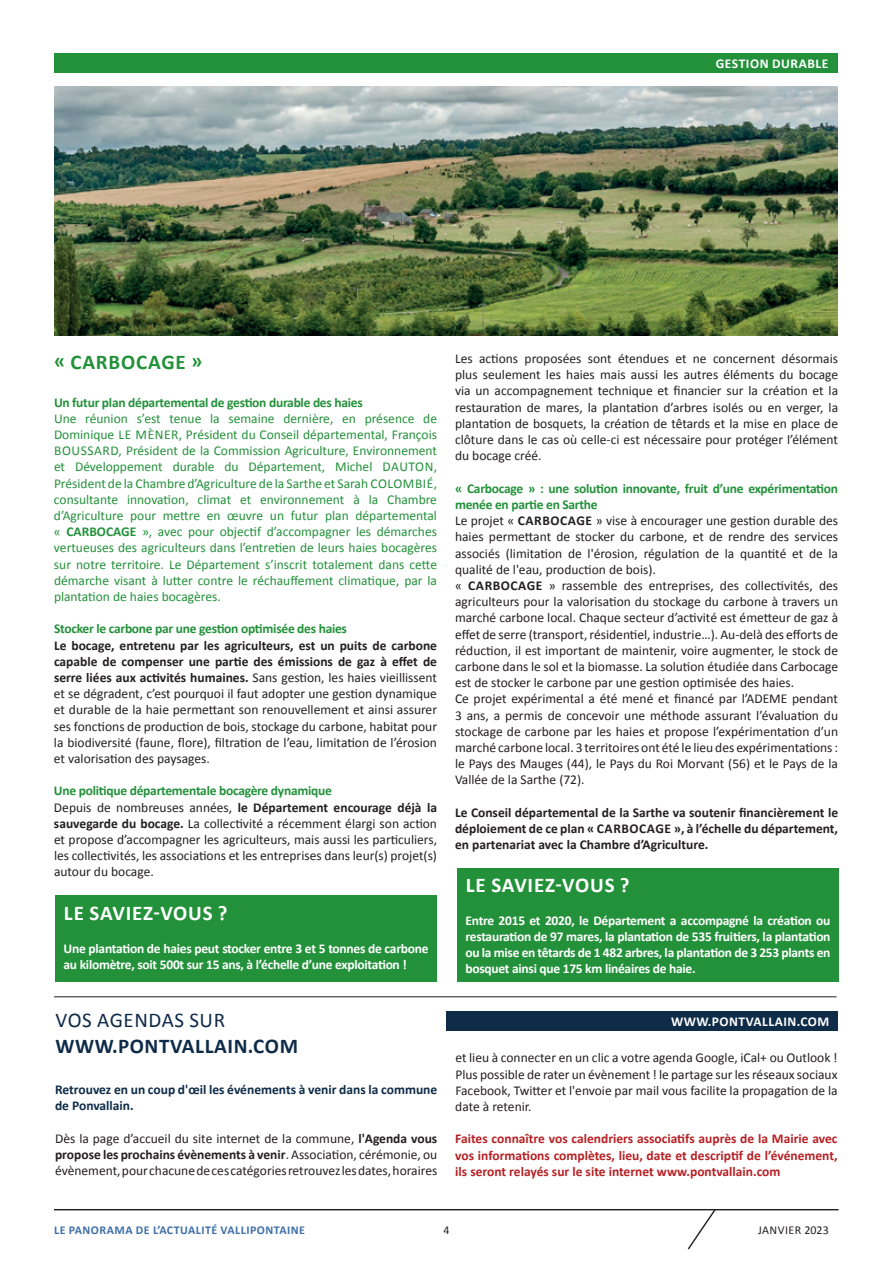
<style>
.page{position:relative;width:893px;height:1263px;background:#fff}
.page>*{position:absolute;margin:0;border:0;box-sizing:border-box;transform-origin:0 0}
.t1{font:700 21px "Calibri";letter-spacing:.04em;color:#fff}
.t2{font:700 21px "Calibri";letter-spacing:.03em;color:#0e2b48}
.t3{font:21px "Calibri";letter-spacing:.03em;color:#0e2b48}
.t4{font:700 21px "Calibri";letter-spacing:.04em;color:#23913a}
.t5{font:13.5px/16.2px "Calibri";color:#231f20;text-align:justify}
.t6{font:13.5px/16.2px "Calibri";color:#23913a;text-align:justify}
.t7{font:700 13.5px/16.2px "Calibri";letter-spacing:-.02em;color:#fff}
.t8{font:700 13.5px/16.2px "Calibri";color:#b72024;text-align:justify}
.t9{font:700 13.5px/16.2px "Calibri";color:#231f20;text-align:justify}
.t10{font:700 13.5px "Calibri";letter-spacing:-.02em;color:#23913a}
.t11{font:700 13.5px/16.2px "Calibri";color:#0e2b48}
.t12{font:700 13.5px "Calibri";letter-spacing:.04em;color:#fff}
.t13{font:700 12px "Calibri";letter-spacing:.04em;color:#3f6fa8}
.t14{font:12px "Calibri";letter-spacing:.04em;color:#231f20}
.s1{font-weight:700}
.s2{font-weight:700;color:#23913a}
</style>
<div class="page">
<hr style="left:54px;top:1209px;width:784px;height:1px;background:#231f20">
<svg style="left:686px;top:1210px;width:31px;height:40px"></svg>
<div style="left:54px;top:54px;width:783px;height:19px;background:#23913a"></div>
<div style="left:55px;top:896px;width:382px;height:86px;background:#23913a"></div>
<div style="left:457px;top:868px;width:382px;height:114px;background:#23913a"></div>
<img style="left:54px;top:86px;width:783px;height:250px">
<hr style="left:54px;top:996px;width:782px;height:1px;background:#231f20">
<div style="left:446px;top:1012px;width:392px;height:19px;background:#0e2b48"></div>
<p class="t12" style="left:716px;top:54px;width:114px">GESTION DURABLE</p>
<h1 class="t4" style="left:54px;top:347px;width:150px">« CARBOCAGE »</h1>
<p class="t10" style="left:54px;top:392px;width:310px">Un futur plan départemental de gestion durable des haies</p>
<p class="t6" style="left:54px;top:410px;width:385px">Une réunion s’est tenue la semaine dernière, en présence de Dominique LE MÈNER, Président du Conseil départemental, François BOUSSARD, Président de la Commission Agriculture, Environnement et Développement durable du Département, Michel DAUTON, Président de la Chambre d’Agriculture de la Sarthe et Sarah COLOMBIÉ, consultante innovation, climat et environnement à la Chambre d’Agriculture pour mettre en œuvre un futur plan départemental « <span class="s1">CARBOCAGE</span> », avec pour objectif d’accompagner les démarches vertueuses des agriculteurs dans l’entretien de leurs haies bocagères sur notre territoire. Le Département s’inscrit totalement dans cette démarche visant à lutter contre le réchauffement climatique, par la plantation de haies bocagères.</p>
<p class="t10" style="left:54px;top:619px;width:295px">Stocker le carbone par une gestion optimisée des haies</p>
<p class="t5" style="left:54px;top:637px;width:385px"><span class="s1">Le bocage, entretenu par les agriculteurs, est un puits de carbone capable de compenser une partie des émissions de gaz à effet de serre liées aux activités humaines.</span> Sans gestion, les haies vieillissent et se dégradent, c’est pourquoi il faut adopter une gestion dynamique et durable de la haie permettant son renouvellement et ainsi assurer ses fonctions de production de bois, stockage du carbone, habitat pour la biodiversité (faune, flore), filtration de l’eau, limitation de l’érosion et valorisation des paysages.</p>
<p class="t5" style="left:54px;top:782px;width:385px;text-align:left"><span class="s2">Une politique départementale bocagère dynamique<br></span>Depuis de nombreuses années, <span class="s1">le Département encourage déjà la sauvegarde du bocage.</span> La collectivité a récemment élargi son action et propose d’accompagner les agriculteurs, mais aussi les particuliers, les collectivités, les associations et les entreprises dans leur(s) projet(s) autour du bocage.</p>
<h1 class="t1" style="left:64px;top:898px;width:165px">LE SAVIEZ-VOUS ?</h1>
<p class="t7" style="left:64px;top:939px;width:366px">Une plantation de haies peut stocker entre 3 et 5 tonnes de carbone au kilomètre, soit 500t sur 15 ans, à l’échelle d’une exploitation !</p>
<h1 class="t3" style="left:55px;top:1006px;width:171px">VOS AGENDAS SUR</h1>
<h1 class="t2" style="left:55px;top:1031px;width:244px">WWW.PONTVALLAIN.COM</h1>
<p class="t11" style="left:55px;top:1081px;width:384px">Retrouvez en un coup d'œil les événements à venir dans la commune de Ponvallain.</p>
<p class="t5" style="left:55px;top:1130px;width:384px">Dès la page d’accueil du site internet de la commune, <span class="s1">l'Agenda vous propose les prochains évènements à venir</span>. Association, cérémonie, ou évènement, pour chacune de ces catégories retrouvez les dates, horaires</p>
<p class="t5" style="left:455px;top:350px;width:385px">Les actions proposées sont étendues et ne concernent désormais plus seulement les haies mais aussi les autres éléments du bocage via un accompagnement technique et financier sur la création et la restauration de mares, la plantation d’arbres isolés ou en verger, la plantation de bosquets, la création de têtards et la mise en place de clôture dans le cas où celle-ci est nécessaire pour protéger l’élément du bocage créé.</p>
<p class="t5" style="left:455px;top:480px;width:385px;text-align:left"><span class="s2">« Carbocage » : une solution innovante, fruit d’une expérimentation menée en partie en Sarthe<br></span>Le projet « <span class="s1">CARBOCAGE</span> » vise à encourager une gestion durable des haies permettant de stocker du carbone, et de rendre des services associés (limitation de l'érosion, régulation de la quantité et de la qualité de l'eau, production de bois).<br>« <span class="s1">CARBOCAGE</span> » rassemble des entreprises, des collectivités, des agriculteurs pour la valorisation du stockage du carbone à travers un marché carbone local. Chaque secteur d’activité est émetteur de gaz à effet de serre (transport, résidentiel, industrie…). Au-delà des efforts de réduction, il est important de maintenir, voire augmenter, le stock de carbone dans le sol et la biomasse. La solution étudiée dans Carbocage est de stocker le carbone par une gestion optimisée des haies.<br>Ce projet expérimental a été mené et financé par l’ADEME pendant 3 ans, a permis de concevoir une méthode assurant l’évaluation du stockage de carbone par les haies et propose l’expérimentation d’un marché carbone local. 3 territoires ont été le lieu des expérimentations: le Pays des Mauges (44), le Pays du Roi Morvant (56) et le Pays de la Vallée de la Sarthe (72).</p>
<p class="t9" style="left:455px;top:804px;width:385px">Le Conseil départemental de la Sarthe va soutenir financièrement le déploiement de ce plan « CARBOCAGE », à l’échelle du département, en partenariat avec la Chambre d’Agriculture.</p>
<h1 class="t1" style="left:466px;top:871px;width:165px">LE SAVIEZ-VOUS ?</h1>
<p class="t7" style="left:465px;top:912px;width:367px;text-align:justify">Entre 2015 et 2020, le Département a accompagné la création ou restauration de 97 mares, la plantation de 535 fruitiers, la plantation ou la mise en têtards de 1 482 arbres, la plantation de 3 253 plants en bosquet ainsi que 175 km linéaires de haie.</p>
<p class="t12" style="left:671px;top:1012px;width:160px">WWW.PONTVALLAIN.COM</p>
<p class="t5" style="left:455px;top:1049px;width:384px">et lieu à connecter en un clic a votre agenda Google, iCal+ ou Outlook !<br>Plus possible de rater un évènement ! le partage sur les réseaux sociaux Facebook, Twitter et l'envoie par mail vous facilite la propagation de la date à retenir.</p>
<p class="t8" style="left:455px;top:1130px;width:384px">Faites connaître vos calendriers associatifs auprès de la Mairie avec vos informations complètes, lieu, date et descriptif de l’événement, ils seront relayés sur le site internet www.pontvallain.com</p>
<p class="t13" style="left:54px;top:1221px;width:252px">LE PANORAMA DE L’ACTUALITÉ VALLIPONTAINE</p>
<p class="t14" style="left:443px;top:1222px;width:8px">4</p>
<p class="t14" style="left:758px;top:1222px;width:72px">JANVIER 2023</p>
</div>
